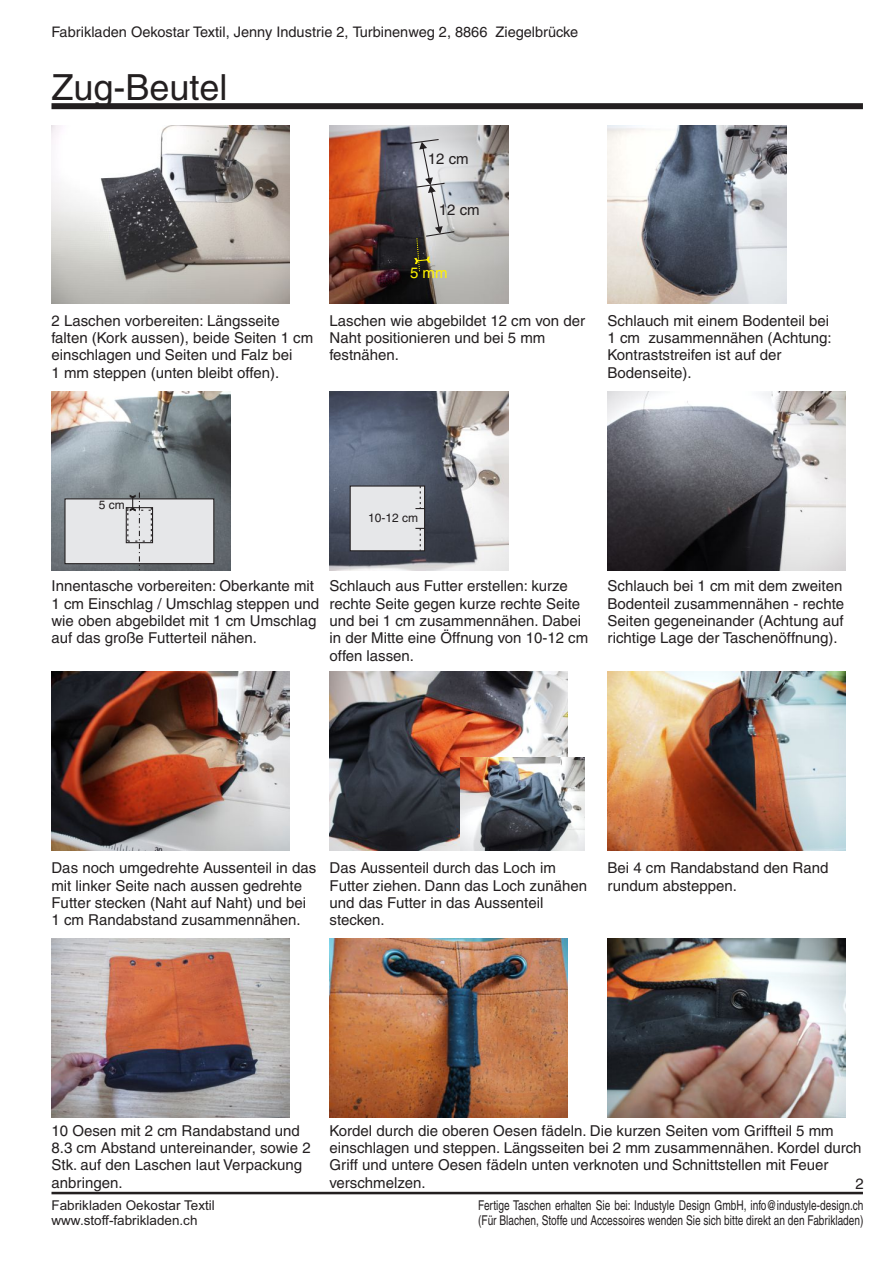
<style>
.page{position:relative;width:893px;height:1263px;background:#fff}
.page>*{position:absolute;margin:0;border:0;box-sizing:border-box;transform-origin:0 0}
.t1{font:36px "Helvetica";color:#231f20}
.t2{font:15px/17.4px "Helvetica";color:#231f20}
.t3{font:15px "Helvetica";color:#fff101}
.t4{font:14.55px "Helvetica";color:#231f20}
.t5{font:condensed 13.5px/15.6px "Helvetica";color:#231f20;scale:.91 1}
.t6{font:13.5px/15.1px "Arial";color:#231f20}
.t7{font:12px "Helvetica";color:#231f20}
</style>
<div class="page">
<div style="left:51px;top:103px;width:812px;height:6px;background:#231f20"></div>
<hr style="left:51px;top:1192px;width:812px;height:2px;background:#231f20">
<img style="left:51px;top:125px;width:238px;height:179px">
<img style="left:329px;top:125px;width:179px;height:179px">
<img style="left:607px;top:125px;width:179px;height:179px">
<svg style="left:409px;top:138px;width:46px;height:134px;background:#ababab"></svg>
<img style="left:51px;top:391px;width:179px;height:179px">
<img style="left:329px;top:391px;width:179px;height:179px">
<img style="left:607px;top:391px;width:238px;height:179px">
<svg style="left:64px;top:492px;width:151px;height:78px;background:#c7c8cb"></svg>
<svg style="left:349px;top:485px;width:77px;height:67px;background:#d3d4d6"></svg>
<img style="left:51px;top:671px;width:238px;height:179px">
<img style="left:329px;top:671px;width:238px;height:179px">
<img style="left:461px;top:757px;width:123px;height:93px">
<img style="left:607px;top:671px;width:238px;height:179px">
<img style="left:51px;top:938px;width:238px;height:179px">
<img style="left:607px;top:938px;width:238px;height:179px">
<img style="left:329px;top:938px;width:238px;height:179px">
<p class="t4" style="left:51px;top:25px;width:528px">Fabrikladen Oekostar Textil , Jenny Industrie 2, Turbinenweg 2, 8866 Ziegelbrücke</p>
<h1 class="t1" style="left:51px;top:72px;width:178px">Zug-Beutel</h1>
<p class="t2" style="left:428px;top:152px;width:42px">12 cm</p>
<p class="t2" style="left:439px;top:202px;width:42px">12 cm</p>
<p class="t2" style="left:51px;top:313px;width:263px">2 Laschen vorbereiten: Längsseite falten (Kork aussen), beide Seiten 1 cm einschlagen und Seiten und Falz bei<br>1 mm steppen (unten bleibt offen).</p>
<p class="t3" style="left:410px;top:266px;width:39px">5 mm</p>
<p class="t2" style="left:329px;top:313px;width:257px">Laschen wie abgebildet 12 cm von der<br>Naht positionieren und bei 5 mm festnähen.</p>
<p class="t2" style="left:607px;top:313px;width:226px">Schlauch mit einem Bodenteil bei<br>1 cm zusammennähen (Achtung:<br>Kontraststreifen ist auf der<br>Bodenseite).</p>
<p class="t7" style="left:99px;top:499px;width:28px">5 cm</p>
<p class="t7" style="left:368px;top:513px;width:52px">10-12 cm</p>
<p class="t2" style="left:51px;top:578px;width:269px">Innentasche vorbereiten: Oberkante mit 1 cm Einschlag / Umschlag steppen und wie oben abgebildet mit 1 cm Umschlag auf das große Futterteil nähen.</p>
<p class="t2" style="left:329px;top:578px;width:260px">Schlauch aus Futter erstellen: kurze rechte Seite gegen kurze rechte Seite und bei 1 cm zusammennähen. Dabei in der Mitte eine Öffnung von 10-12 cm offen lassen.</p>
<p class="t2" style="left:607px;top:578px;width:238px">Schlauch bei 1 cm mit dem zweiten Bodenteil zusammennähen - rechte Seiten gegeneinander (Achtung auf richtige Lage der Taschenöffnung).</p>
<p class="t2" style="left:51px;top:860px;width:266px">Das noch umgedrehte Aussenteil in das mit linker Seite nach aussen gedrehte Futter stecken (Naht auf Naht) und bei 1 cm Randabstand zusammennähen.</p>
<p class="t2" style="left:329px;top:860px;width:259px">Das Aussenteil durch das Loch im<br>Futter ziehen. Dann das Loch zunähen und das Futter in das Aussenteil stecken.</p>
<p class="t2" style="left:607px;top:860px;width:222px">Bei 4 cm Randabstand den Rand rundum absteppen.</p>
<p class="t2" style="left:51px;top:1123px;width:261px">10 Oesen mit 2 cm Randabstand und<br>8.3 cm Abstand untereinander, sowie 2<br>Stk. auf den Laschen laut Verpackung anbringen.</p>
<p class="t2" style="left:329px;top:1123px;width:534px">Kordel durch die oberen Oesen fädeln. Die kurzen Seiten vom Griffteil 5 mm einschlagen und steppen. Längsseiten bei 2 mm zusammennähen. Kordel durch Griff und untere Oesen fädeln unten verknoten und Schnittstellen mit Feuer verschmelzen.</p>
<p class="t2" style="left:855px;top:1176px;width:10px">2</p>
<p class="t6" style="left:51px;top:1198px;width:165px">Fabrikladen Oekostar Textil www.stoff-fabrikladen.ch</p>
<p class="t5" style="left:478px;top:1198px;width:425px">Fertige Taschen erhalten Sie bei: Industyle Design GmbH, info@industyle-design.ch (Für Blachen, Stoffe und Accessoires wenden Sie sich bitte direkt an den Fabrikladen)</p>
</div>
